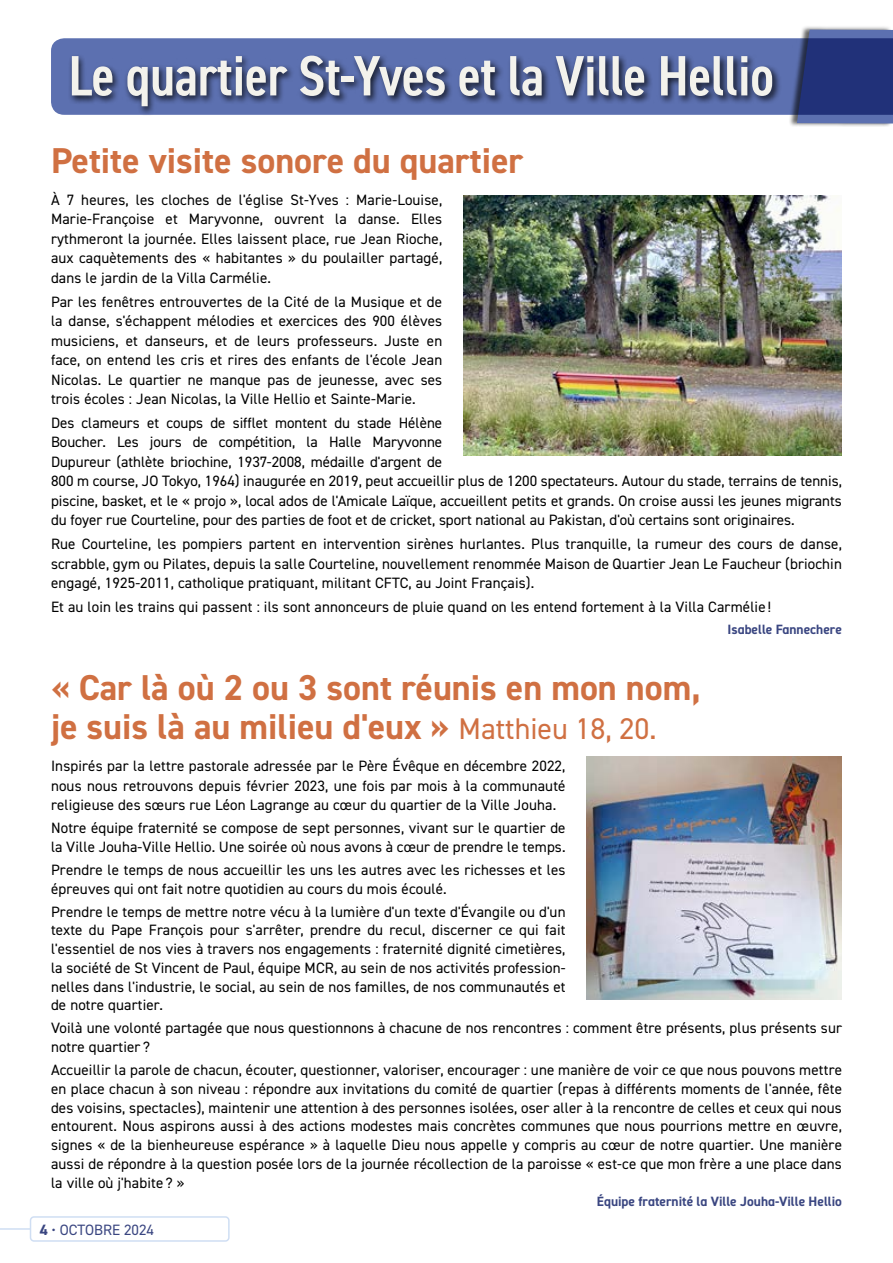
<style>
.page{position:relative;width:893px;height:1263px;background:#fff}
.page>*{position:absolute;margin:0;border:0;box-sizing:border-box;transform-origin:0 0}
.t1{font:600 condensed 57px "DIN2014";letter-spacing:-.01em;color:#f3f2ec}
.t2{font:700 36px/39px "DIN2014";color:#d07042}
.t3{font:15px/19.5px "DIN2014";letter-spacing:.01em;color:#000;text-align:justify}
.t4{font:15px "DIN2014";color:#3a4681}
.t5{font:700 13.5px "DIN2014";color:#3a4681}
.s1{font-weight:400;font-size:30px}
.s2{font-weight:700}
</style>
<div class="page">
<hr style="left:0;top:1228px;width:51px;height:2px;background:#cfdef3">
<div style="left:31px;top:1217px;width:198px;height:24px;background:#fff;border-radius:4px"></div>
<div style="left:30px;top:1216px;width:200px;height:26px;border:2px solid #cfdef3;border-radius:4px"></div>
<div style="left:51px;top:38px;width:737px;height:77px;background:#5c70b0"></div>
<div style="left:68px;top:54px;width:714px;height:62px;background:#000;opacity:.75"></div>
<div style="left:788px;top:26px;width:105px;height:101px;background:#000;opacity:.6"></div>
<svg style="left:797px;top:30px;width:96px;height:93px;background:#2e3e82"></svg>
<img style="left:463px;top:196px;width:379px;height:259px">
<img style="left:587px;top:757px;width:255px;height:242px">
<h1 class="t1" style="left:68px;top:38px;width:707px">Le quartier St-Yves et la Ville Hellio</h1>
<h2 class="t2" style="left:51px;top:140px;width:474px">Petite visite sonore du quartier</h2>
<p class="t3" style="left:51px;top:190px;width:393px">À 7 heures, les cloches de l'église St-Yves : Marie-Louise, Marie-Françoise et Maryvonne, ouvrent la danse. Elles rythmeront la journée. Elles laissent place, rue Jean Rioche, aux caquètements des « habitantes » du poulailler partagé, dans le jardin de la Villa Carmélie.</p>
<p class="t3" style="left:51px;top:291px;width:393px">Par les fenêtres entrouvertes de la Cité de la Musique et de la danse, s'échappent mélodies et exercices des 900 élèves musiciens, et danseurs, et de leurs professeurs. Juste en face, on entend les cris et rires des enfants de l'école Jean Nicolas. Le quartier ne manque pas de jeunesse, avec ses trois écoles : Jean Nicolas, la Ville Hellio et Sainte-Marie.</p>
<p class="t3" style="left:51px;top:413px;width:792px;text-align:left">Des clameurs et coups de sifflet montent du stade Hélène<br>Boucher. Les jours de compétition, la Halle Maryvonne<br>Dupureur (athlète briochine, 1937-2008, médaille d'argent de<br>800 m course, JO Tokyo, 1964) inaugurée en 2019, peut accueillir plus de 1200 spectateurs. Autour du stade, terrains de tennis, piscine, basket, et le « projo », local ados de l'Amicale Laïque, accueillent petits et grands. On croise aussi les jeunes migrants du foyer rue Courteline, pour des parties de foot et de cricket, sport national au Pakistan, d'où certains sont originaires.</p>
<p class="t3" style="left:51px;top:534px;width:792px">Rue Courteline, les pompiers partent en intervention sirènes hurlantes. Plus tranquille, la rumeur des cours de danse, scrabble, gym ou Pilates, depuis la salle Courteline, nouvellement renommée Maison de Quartier Jean Le Faucheur (briochin engagé, 1925-2011, catholique pratiquant, militant CFTC, au Joint Français).</p>
<p class="t3" style="left:51px;top:597px;width:721px">Et au loin les trains qui passent : ils sont annonceurs de pluie quand on les entend fortement à la Villa Carmélie !</p>
<p class="t5" style="left:727px;top:620px;width:116px">Isabelle Fannechere</p>
<h2 class="t2" style="left:51px;top:668px;width:651px">« Car là où 2 ou 3 sont réunis en mon nom, je suis là au milieu d'eux » <span class="s1">Matthieu 18, 20.</span></h2>
<p class="t3" style="left:51px;top:756px;width:516px">Inspirés par la lettre pastorale adressée par le Père Évêque en décembre 2022, nous nous retrouvons depuis février 2023, une fois par mois à la communauté religieuse des sœurs rue Léon Lagrange au cœur du quartier de la Ville Jouha.</p>
<p class="t3" style="left:51px;top:818px;width:516px;line-height:18.8px">Notre équipe fraternité se compose de sept personnes, vivant sur le quartier de la Ville Jouha-Ville Hellio. Une soirée où nous avons à cœur de prendre le temps.</p>
<p class="t3" style="left:51px;top:860px;width:516px;line-height:18.8px">Prendre le temps de nous accueillir les uns les autres avec les richesses et les épreuves qui ont fait notre quotidien au cours du mois écoulé.</p>
<p class="t3" style="left:51px;top:902px;width:516px;line-height:18.8px">Prendre le temps de mettre notre vécu à la lumière d'un texte d'Évangile ou d'un texte du Pape François pour s'arrêter, prendre du recul, discerner ce qui fait l'essentiel de nos vies à travers nos engagements : fraternité dignité cimetières, la société de St Vincent de Paul, équipe MCR, au sein de nos activités profession&shy;nelles dans l'industrie, le social, au sein de nos familles, de nos communautés et de notre quartier.</p>
<p class="t3" style="left:51px;top:1019px;width:792px;line-height:18.8px">Voilà une volonté partagée que nous questionnons à chacune de nos rencontres : comment être présents, plus présents sur notre quartier ?</p>
<p class="t3" style="left:51px;top:1060px;width:792px;line-height:18.8px">Accueillir la parole de chacun, écouter, questionner, valoriser, encourager : une manière de voir ce que nous pouvons mettre en place chacun à son niveau : répondre aux invitations du comité de quartier (repas à différents moments de l'année, fête des voisins, spectacles), maintenir une attention à des personnes isolées, oser aller à la rencontre de celles et ceux qui nous entourent. Nous aspirons aussi à des actions modestes mais concrètes communes que nous pourrions mettre en œuvre, signes « de la bienheureuse espérance » à laquelle Dieu nous appelle y compris au cœur de notre quartier. Une manière aussi de répondre à la question posée lors de la journée récollection de la paroisse « est-ce que mon frère a une place dans la ville où j'habite ? »</p>
<p class="t5" style="left:597px;top:1192px;width:247px">Équipe fraternité la Ville Jouha-Ville Hellio</p>
<p class="t4" style="left:40px;top:1220px;width:116px"><span class="s2">4</span> • OCTOBRE 2024</p>
</div>
